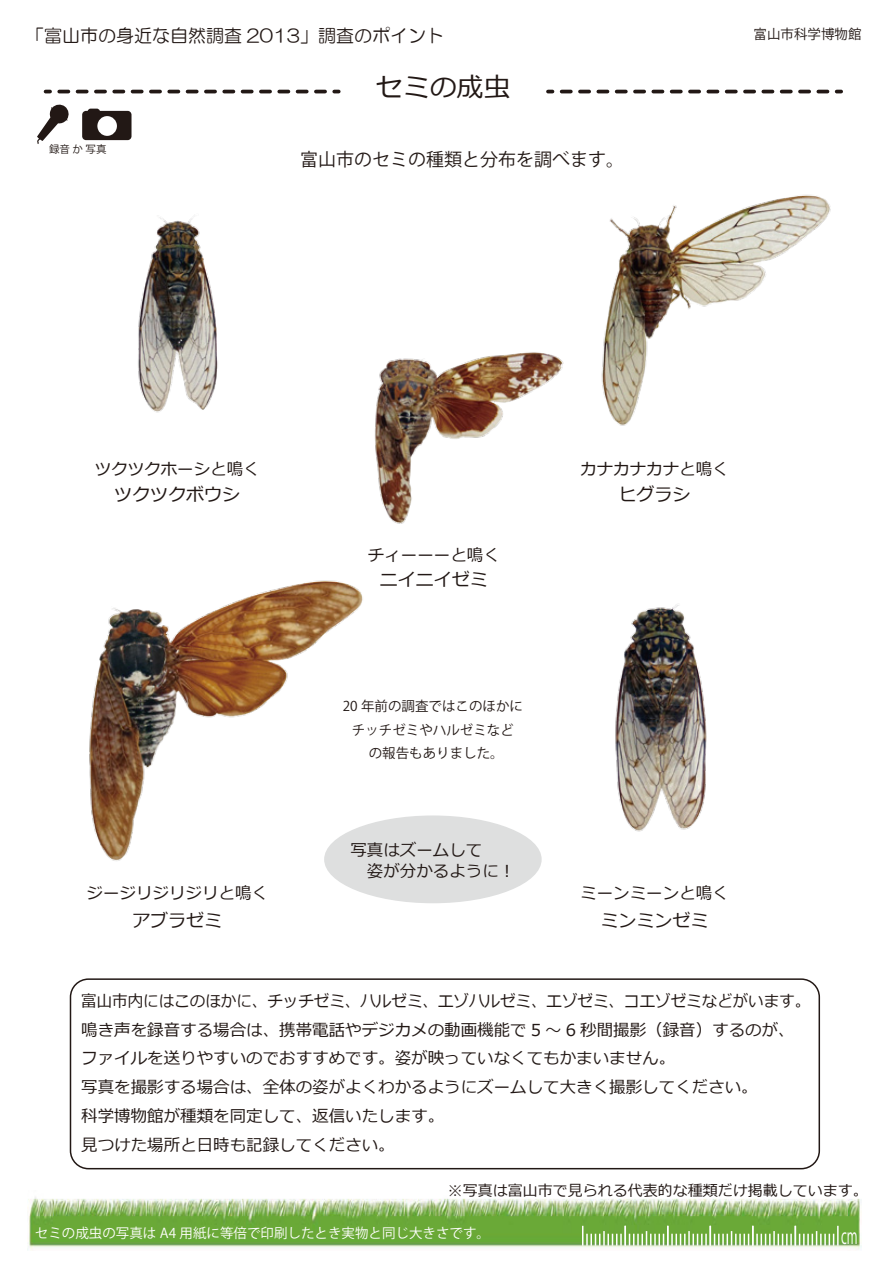
<style>
.page{position:relative;width:893px;height:1263px;background:#fff}
.page>*{position:absolute;margin:0;border:0;box-sizing:border-box;transform-origin:0 0}
.t1{font:27px "Meiryo";color:#221815}
.t2{font:21.15px "Koz Go Pro";color:#fff;scale:.57 1}
.t3{font:18px "Meiryo";color:#221815}
.t4{font:18px "HG Maru Gothic MPRO";color:#221815}
.t5{font:18px "Koz Go Pro";color:#221815}
.t6{font:16.5px/28.8px "Meiryo";color:#221815;scale:.94 1}
.t7{font:16.5px/21px "Meiryo";color:#221815}
.t8{font:15px "Meiryo";color:#221815}
.t9{font:13.5px/23.7px "Koz Go Pro";color:#221815;text-align:center}
.t10{font:13.5px "Koz Go Pro";color:#fff}
.t11{font:10.5px "Koz Go Pro";color:#221815}
</style>
<div class="page">
<img style="left:28px;top:1147px;width:834px;height:103px">
<svg style="left:582px;top:1226px;width:257px;height:19px;background:#8dbc68"></svg>
<img style="left:89px;top:580px;width:274px;height:289px">
<img style="left:138px;top:217px;width:80px;height:196px">
<img style="left:375px;top:352px;width:189px;height:172px">
<img style="left:601px;top:194px;width:230px;height:232px">
<img style="left:615px;top:604px;width:92px;height:228px">
<svg style="left:46px;top:90px;width:4px;height:3px"></svg>
<svg style="left:59px;top:90px;width:280px;height:3px"></svg>
<svg style="left:548px;top:90px;width:4px;height:3px"></svg>
<svg style="left:562px;top:90px;width:279px;height:3px"></svg>
<svg style="left:82px;top:109px;width:50px;height:31px"></svg>
<svg style="left:37px;top:104px;width:32px;height:40px"></svg>
<div style="left:324px;top:815px;width:218px;height:88px;background:#dedfdf;border-radius:50%"></div>
<div style="left:70px;top:979px;width:749px;height:190px;background:#fff;border-radius:18px"></div>
<div style="left:70px;top:978px;width:750px;height:191px;border:2px solid #221815;border-radius:18px"></div>
<p class="t4" style="left:26px;top:26px;width:419px">「富山市の身近な自然調査 2013」調査のポイント</p>
<p class="t9" style="left:754px;top:23px;width:110px">富山市科学博物館</p>
<p class="t11" style="left:49px;top:143px;width:59px">録音 か 写真</p>
<h1 class="t1" style="left:376px;top:69px;width:136px">セミの成虫</h1>
<p class="t5" style="left:300px;top:148px;width:325px">富山市のセミの種類と分布を調べます。</p>
<p class="t7" style="left:95px;top:459px;width:166px">ツクツクホーシと鳴く</p>
<p class="t7" style="left:580px;top:459px;width:150px">カナカナカナと鳴く</p>
<p class="t3" style="left:114px;top:482px;width:127px">ツクツクボウシ</p>
<p class="t3" style="left:619px;top:482px;width:73px">ヒグラシ</p>
<p class="t7" style="left:368px;top:545px;width:134px">チィーーーと鳴く</p>
<p class="t3" style="left:380px;top:567px;width:109px">ニイニイゼミ</p>
<p class="t9" style="left:343px;top:694px;width:182px">20 年前の調査ではこのほかにチッチゼミやハルゼミなど<br>の報告もありました。</p>
<p class="t7" style="left:350px;top:840px;width:166px">写真はズームして<br>　姿が分かるように！</p>
<p class="t7" style="left:87px;top:883px;width:183px">ジージリジリジリと鳴く</p>
<p class="t7" style="left:580px;top:883px;width:150px">ミーンミーンと鳴く</p>
<p class="t3" style="left:132px;top:907px;width:91px">アブラゼミ</p>
<p class="t3" style="left:601px;top:907px;width:109px">ミンミンゼミ</p>
<p class="t6" style="left:81px;top:987px;width:777px">富山市内にはこのほかに、チッチゼミ、ハルゼミ、エゾハルゼミ、エゾゼミ、コエゾゼミなどがいます。鳴き声を録音する場合は、携帯電話やデジカメの動画機能で 5 ～ 6 秒間撮影（録音）するのが、ファイルを送りやすいのでおすすめです。姿が映っていなくてもかまいません。<br>写真を撮影する場合は、全体の姿がよくわかるようにズームして大きく撮影してください。<br>科学博物館が種類を同定して、返信いたします。<br>見つけた場所と日時も記録してください。</p>
<p class="t8" style="left:448px;top:1180px;width:422px">※写真は富山市で見られる代表的な種類だけ掲載しています。</p>
<p class="t10" style="left:35px;top:1224px;width:457px">セミの成虫の写真は A4 用紙に等倍で印刷したとき実物と同じ大きさです。</p>
<p class="t2" style="left:841px;top:1223px;width:31px">cm</p>
</div>
